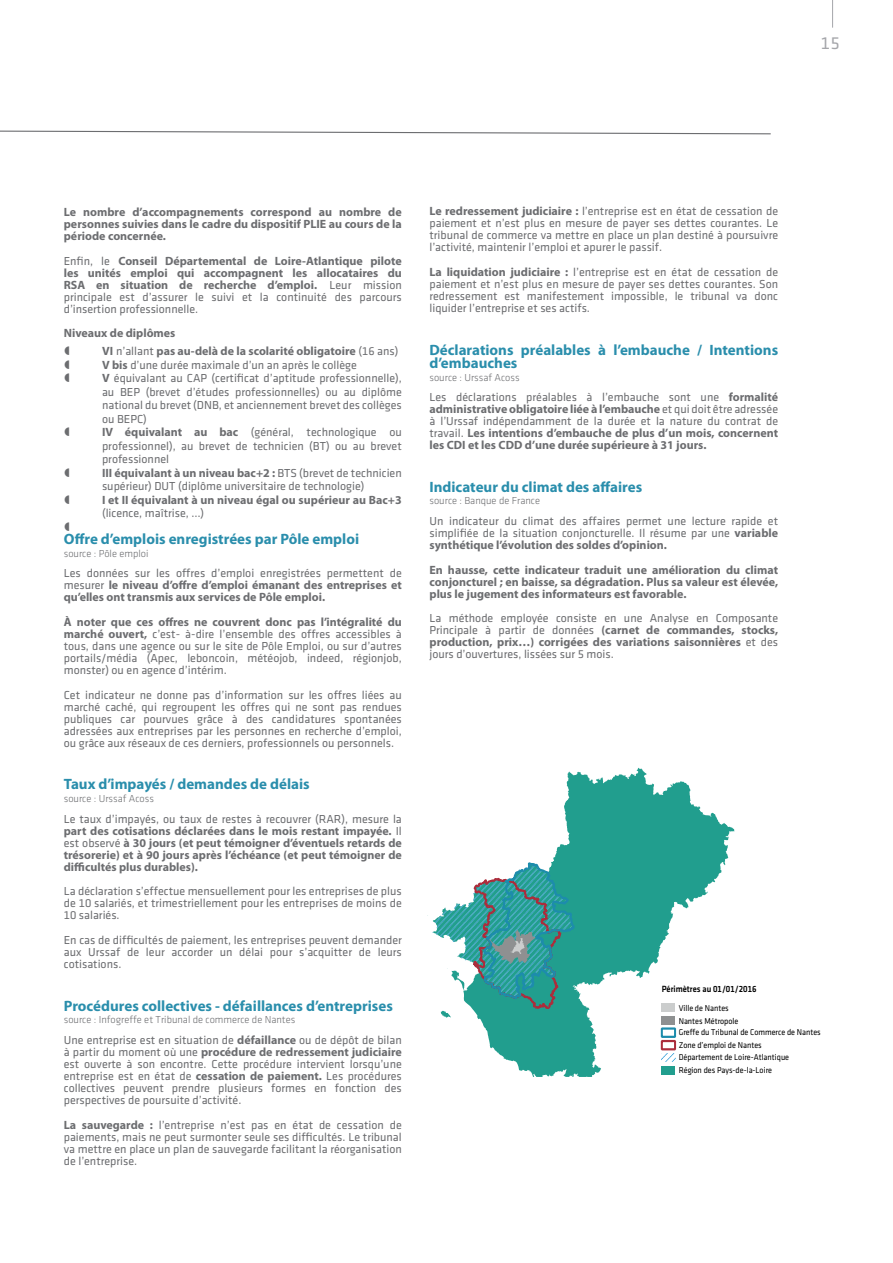
<style>
.page{position:relative;width:893px;height:1263px;background:#fff}
.page>*{position:absolute;margin:0;border:0;box-sizing:border-box;transform-origin:0 0}
.t1{font:18px "Klavika Regular TF";color:#a5a6aa}
.t2{font:700 15px/13.5px "Myriad Pro";color:#2a8eac}
.t3{font:12px/12px "Klavika Regular TF";color:#6c6d70;text-align:justify}
.t4{font:700 12px/12px "Myriad Pro";color:#6c6d70}
.t5{font:300 10.5px "Klavika";color:#6c6d70}
.t6{font:9.3px "Klavika Medium TF";color:#000001;scale:.92 1}
.t7{font:8.85px/12.5px "Klavika Regular TF";color:#000001;scale:.92 1}
.s1{font-family:"Klavika Regular TF";font-weight:400}
.s2{font-family:"Myriad Pro";font-weight:700}
</style>
<div class="page">
<svg style="left:440px;top:768px;width:295px;height:309px"></svg>
<img style="left:433px;top:863px;width:39px;height:135px">
<svg style="left:472px;top:852px;width:105px;height:218px;background:#4fa9a3"></svg>
<div style="left:662px;top:1003px;width:13px;height:9px;background:#cbcdcd"></div>
<div style="left:662px;top:1016px;width:13px;height:8px;background:#8e9091"></div>
<div style="left:661px;top:1027px;width:15px;height:11px;border:2px solid #1d8cac"></div>
<div style="left:661px;top:1040px;width:15px;height:10px;border:2px solid #ab2d3c"></div>
<svg style="left:662px;top:1053px;width:13px;height:9px"></svg>
<div style="left:662px;top:1066px;width:13px;height:8px;background:#219e8e"></div>
<svg style="left:0;top:130px;width:771px;height:5px"></svg>
<svg style="left:832px;top:0;width:1px;height:28px"></svg>
<h1 class="t1" style="left:821px;top:34px;width:20px">15</h1>
<p class="t4" style="left:64px;top:205px;width:340px;text-align:justify">Le nombre d’accompagnements correspond au nombre de personnes suivies dans le cadre du dispositif PLIE au cours de la période concernée.</p>
<p class="t4" style="left:64px;top:254px;width:340px;text-align:justify"><span class="s1">Enfin, le</span> Conseil Départemental de Loire-Atlantique pilote les unités emploi qui accompagnent les allocataires du RSA en situation de recherche d’emploi. <span class="s1">Leur mission</span></p>
<p class="t3" style="left:64px;top:291px;width:340px">principale est d’assurer le suivi et la continuité des parcours d’insertion professionnelle.</p>
<p class="t4" style="left:102px;top:324px;width:298px;line-height:17.7px;text-indent:-38px">Niveaux de diplômes<br>VI <span class="s1">n’allant</span> pas au-delà de la scolarité obligatoire <span class="s1">(16 ans)</span></p>
<p class="t3" style="left:102px;top:358px;width:301px;line-height:13.5px;text-align:left"><span class="s2">V bis</span> d’une durée maximale d’un an après le collège<br><span class="s2">V</span> équivalant au CAP (certificat d’aptitude professionnelle), au BEP (brevet d’études professionnelles) ou au diplôme national du brevet (DNB, et anciennement brevet des collèges ou BEPC)<br><span class="s2">IV équivalant au bac</span> (général, technologique ou professionnel), au brevet de technicien (BT) ou au brevet professionnel</p>
<p class="t4" style="left:102px;top:466px;width:301px">III équivalant à un niveau bac+2 : <span class="s1">BTS (brevet de technicien</span></p>
<p class="t3" style="left:102px;top:480px;width:264px">supérieur) DUT (diplôme universitaire de technologie)</p>
<p class="t4" style="left:102px;top:493px;width:301px">I et II équivalant à un niveau égal ou supérieur au Bac+3</p>
<p class="t3" style="left:102px;top:507px;width:104px">(licence, maîtrise, …)</p>
<p class="t2" style="left:64px;top:532px;width:297px">Offre d’emplois enregistrées par Pôle emploi</p>
<p class="t5" style="left:64px;top:548px;width:86px">source : Pôle emploi</p>
<p class="t3" style="left:64px;top:567px;width:340px">Les données sur les offres d’emploi enregistrées permettent de</p>
<p class="t4" style="left:64px;top:579px;width:340px"><span class="s1">mesurer</span> le niveau d’offre d’emploi émanant des entreprises et qu’elles ont transmis aux services de Pôle emploi.</p>
<p class="t4" style="left:64px;top:616px;width:340px">À noter que ces offres ne couvrent donc pas l’intégralité du</p>
<p class="t3" style="left:64px;top:628px;width:340px"><span class="s2">marché ouvert,</span> c’est- à-dire l’ensemble des offres accessibles à tous, dans une agence ou sur le site de Pôle Emploi, ou sur d’autres portails/média (Apec, leboncoin, météojob, indeed, régionjob, monster) ou en agence d’intérim.</p>
<p class="t3" style="left:64px;top:689px;width:340px">Cet indicateur ne donne pas d’information sur les offres liées au marché caché, qui regroupent les offres qui ne sont pas rendues publiques car pourvues grâce à des candidatures spontanées adressées aux entreprises par les personnes en recherche d’emploi, ou grâce aux réseaux de ces derniers, professionnels ou personnels.</p>
<p class="t2" style="left:64px;top:777px;width:247px">Taux d’impayés / demandes de délais</p>
<p class="t5" style="left:64px;top:793px;width:92px">source : Urssaf Acoss</p>
<p class="t3" style="left:64px;top:813px;width:340px">Le taux d’impayés, ou taux de restes à recouvrer (RAR), mesure la</p>
<p class="t4" style="left:64px;top:824px;width:340px;text-align:justify">part des cotisations déclarées dans le mois restant impayée. <span class="s1">Il est observé</span> à 30 jours (et peut témoigner d’éventuels retards de trésorerie) et à 90 jours après l’échéance (et peut témoigner de difficultés plus durables).</p>
<p class="t3" style="left:64px;top:885px;width:340px">La déclaration s’effectue mensuellement pour les entreprises de plus de 10 salariés, et trimestriellement pour les entreprises de moins de 10 salariés.</p>
<p class="t3" style="left:64px;top:934px;width:340px">En cas de difficultés de paiement, les entreprises peuvent demander aux Urssaf de leur accorder un délai pour s’acquitter de leurs cotisations.</p>
<p class="t2" style="left:64px;top:998px;width:331px">Procédures collectives - défaillances d’entreprises</p>
<p class="t5" style="left:64px;top:1014px;width:233px">source : Infogreffe et Tribunal de commerce de Nantes</p>
<p class="t3" style="left:64px;top:1034px;width:340px">Une entreprise est en situation de <span class="s2">défaillance</span> ou de dépôt de bilan</p>
<p class="t4" style="left:64px;top:1045px;width:340px"><span class="s1">à partir du moment où une</span> procédure de redressement judiciaire</p>
<p class="t3" style="left:64px;top:1058px;width:340px">est ouverte à son encontre. Cette procédure intervient lorsqu’une entreprise est en état de <span class="s2">cessation de paiement.</span> Les procédures collectives peuvent prendre plusieurs formes en fonction des perspectives de poursuite d’activité.</p>
<p class="t3" style="left:64px;top:1119px;width:340px"><span class="s2">La sauvegarde :</span> l’entreprise n’est pas en état de cessation de paiements, mais ne peut surmonter seule ses difficultés. Le tribunal va mettre en place un plan de sauvegarde facilitant la réorganisation de l’entreprise.</p>
<p class="t3" style="left:429px;top:205px;width:350px"><span class="s2">Le redressement judiciaire :</span> l’entreprise est en état de cessation de paiement et n’est plus en mesure de payer ses dettes courantes. Le tribunal de commerce va mettre en place un plan destiné à poursuivre l’activité, maintenir l’emploi et apurer le passif.</p>
<p class="t3" style="left:429px;top:266px;width:350px"><span class="s2">La liquidation judiciaire :</span> l’entreprise est en état de cessation de paiement et n’est plus en mesure de payer ses dettes courantes. Son redressement est manifestement impossible, le tribunal va donc liquider l’entreprise et ses actifs.</p>
<p class="t2" style="left:429px;top:342px;width:350px">Déclarations préalables à l’embauche / Intentions d’embauches</p>
<p class="t5" style="left:429px;top:372px;width:92px">source : Urssaf Acoss</p>
<p class="t3" style="left:429px;top:391px;width:350px">Les déclarations préalables à l’embauche sont une <span class="s2">formalité</span></p>
<p class="t4" style="left:429px;top:403px;width:350px">administrative obligatoire liée à l’embauche <span class="s1">et qui doit être adressée</span></p>
<p class="t3" style="left:429px;top:415px;width:350px">à l’Urssaf indépendamment de la durée et la nature du contrat de</p>
<p class="t4" style="left:429px;top:427px;width:350px"><span class="s1">travail.</span> Les intentions d’embauche de plus d’un mois, concernent les CDI et les CDD d’une durée supérieure à 31 jours.</p>
<p class="t2" style="left:429px;top:479px;width:214px">Indicateur du climat des affaires</p>
<p class="t5" style="left:429px;top:495px;width:112px">source : Banque de France</p>
<p class="t3" style="left:429px;top:515px;width:350px">Un indicateur du climat des affaires permet une lecture rapide et simplifiée de la situation conjoncturelle. Il résume par une <span class="s2">variable</span></p>
<p class="t4" style="left:429px;top:532px;width:350px;line-height:24.8px">synthétique l’évolution des soldes d’opinion.<br>En hausse, cette indicateur traduit une amélioration du climat</p>
<p class="t4" style="left:429px;top:575px;width:350px">conjoncturel ; en baisse, sa dégradation. Plus sa valeur est élevée, plus le jugement des informateurs est favorable.</p>
<p class="t3" style="left:429px;top:612px;width:350px">La méthode employée consiste en une Analyse en Composante<br>Principale à partir de données <span class="s2">(carnet de commandes, stocks,</span></p>
<p class="t4" style="left:429px;top:636px;width:350px">production, prix…) corrigées des variations saisonnières <span class="s1">et des</span></p>
<p class="t3" style="left:429px;top:648px;width:186px">jours d’ouvertures, lissées sur 5 mois.</p>
<p class="t6" style="left:662px;top:984px;width:105px">Périmètres au 01/01/2016</p>
<p class="t7" style="left:679px;top:1001px;width:66px;line-height:12.9px">Ville de Nantes<br>Nantes Métropole</p>
<p class="t7" style="left:679px;top:1026px;width:156px">Greffe du Tribunal de Commerce de Nantes<br>Zone d’emploi de Nantes<br>Département de Loire-Atlantique<br>Région des Pays-de-la-Loire</p>
</div>
